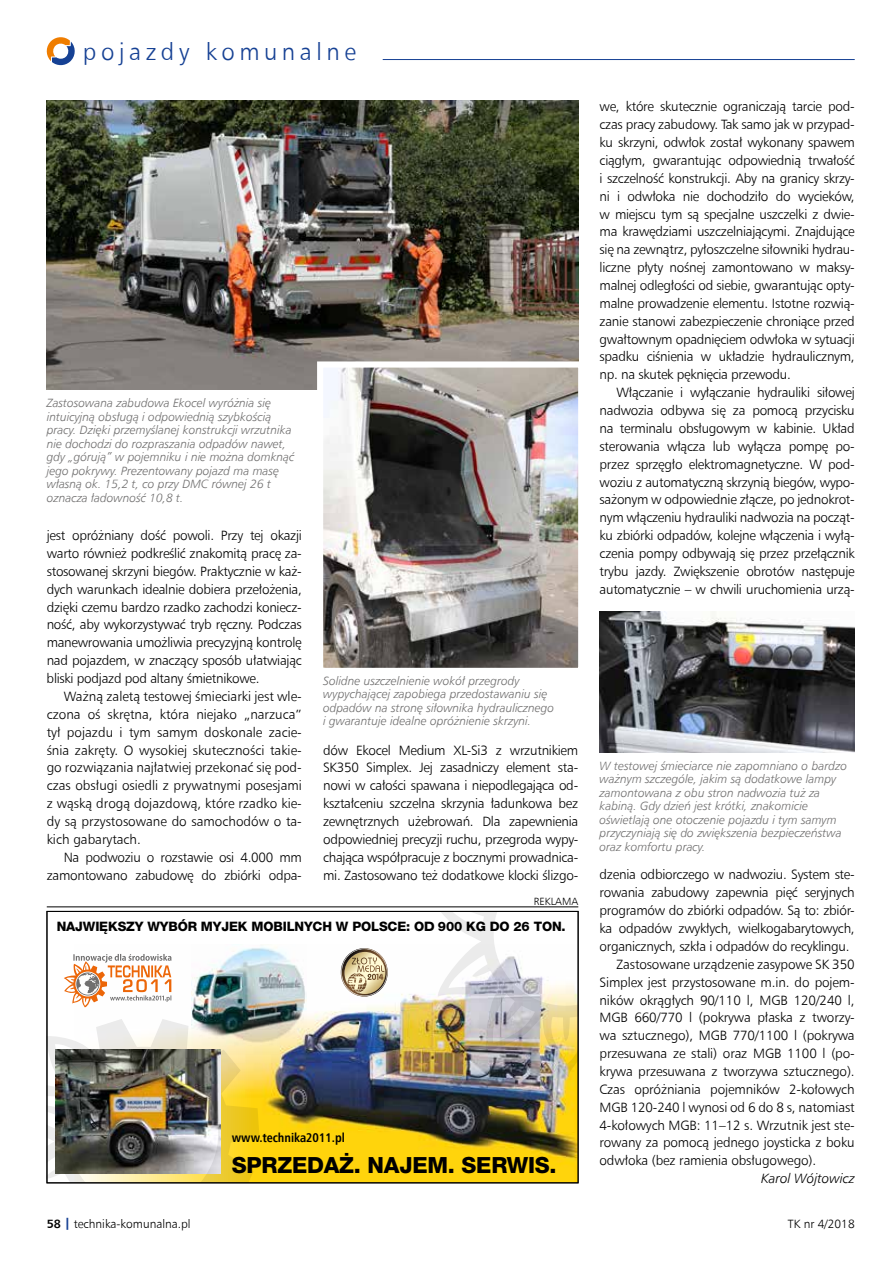
<style>
.page{position:relative;width:893px;height:1263px;background:#fff}
.page>*{position:absolute;margin:0;border:0;box-sizing:border-box;transform-origin:0 0}
.t1{font:24px "Humnst 777 Lt EUX";letter-spacing:.19em;color:#164194}
.t2{font:800 22.35px "Helvetica Neue LT Pro";letter-spacing:-.01em;color:#000}
.t3{font:13.5px/17.9px "Humnst 777 Lt EUX";letter-spacing:-.02em;color:#000;text-align:justify}
.t4{font:italic 13.5px "Humnst 777 Lt EUX";color:#000}
.t5{font:800 13.05px "Helvetica Neue LT Pro";letter-spacing:-.01em;color:#000}
.t6{font:700 12.6px "Humnst 777 Cn EUX";color:#000}
.t7{font:italic 12px/13.5px "Humnst 777 Lt EUX";color:#706f6f}
.t8{font:12px "Humnst 777 Lt EUX";color:#000}
.t9{font:10.5px "Humnst 777 Lt EUX";color:#000}
.s1{font-family:"Humnst 777 EUX";font-weight:700}
.s2{font-family:"Humnst 777 X Blk EUX";color:#164194}
</style>
<div class="page">
<img style="left:47px;top:100px;width:531px;height:290px">
<img style="left:314px;top:358px;width:265px;height:310px">
<img style="left:600px;top:611px;width:255px;height:141px">
<img style="left:84px;top:957px;width:492px;height:224px">
<svg style="left:64px;top:954px;width:107px;height:53px"></svg>
<img style="left:191px;top:947px;width:115px;height:107px">
<svg style="left:341px;top:948px;width:47px;height:49px"></svg>
<img style="left:429px;top:913px;width:147px;height:165px">
<img style="left:49px;top:1019px;width:210px;height:162px">
<div style="left:47px;top:911px;width:531px;height:272px;border:1px solid #000"></div>
<hr style="left:47px;top:907px;width:531px;height:1px;background:#000">
<svg style="left:46px;top:37px;width:29px;height:29px"></svg>
<hr style="left:383px;top:59px;width:472px;height:1px;background:#164194">
<h1 class="t1" style="left:83px;top:37px;width:275px">pojazdy komunalne</h1>
<p class="t7" style="left:47px;top:396px;width:249px">Zastosowana zabudowa Ekocel wyróżnia się intuicyjną obsługą i odpowiednią szybkością pracy. Dzięki przemyślanej konstrukcji wrzutnika nie dochodzi do rozpraszania odpadów nawet, gdy „górują” w pojemniku i nie można domknąć jego pokrywy. Prezentowany pojazd ma masę własną ok. 15,2 t, co przy DMC równej 26 t oznacza ładowność 10,8 t.</p>
<p class="t3" style="left:47px;top:526px;width:257px">jest opróżniany dość powoli. Przy tej okazji warto również podkreślić znakomitą pracę za‑ stosowanej skrzyni biegów. Praktycznie w każ‑ dych warunkach idealnie dobiera przełożenia, dzięki czemu bardzo rzadko zachodzi koniecz‑ ność, aby wykorzystywać tryb ręczny. Podczas manewrowania umożliwia precyzyjną kontrolę nad pojazdem, w znaczący sposób ułatwiając bliski podjazd pod altany śmietnikowe.</p>
<p class="t3" style="left:47px;top:687px;width:257px;text-indent:17px">Ważną zaletą testowej śmieciarki jest wle‑ czona oś skrętna, która niejako „narzuca” tył pojazdu i tym samym doskonale zacie‑ śnia zakręty. O wysokiej skuteczności takie‑ go rozwiązania najłatwiej przekonać się pod‑ czas obsługi osiedli z prywatnymi posesjami z wąską drogą dojazdową, które rzadko kie‑ dy są przystosowane do samochodów o ta‑ kich gabarytach.</p>
<p class="t3" style="left:47px;top:848px;width:257px;text-align:right">Na podwoziu o rozstawie osi 4.000 mm zamontowano zabudowę do zbiórki odpa‑</p>
<p class="t7" style="left:323px;top:673px;width:232px">Solidne uszczelnienie wokół przegrody wypychającej zapobiega przedostawaniu się odpadów na stronę siłownika hydraulicznego i gwarantuje idealne opróżnienie skrzyni.</p>
<p class="t3" style="left:323px;top:741px;width:257px">dów Ekocel Medium XL-‑Si3 z wrzutnikiem SK350 Simplex. Jej zasadniczy element sta‑ nowi w całości spawana i niepodlegająca od‑ kształceniu szczelna skrzynia ładunkowa bez zewnętrznych użebrowań. Dla zapewnienia odpowiedniej precyzji ruchu, przegroda wypy‑ chająca współpracuje z bocznymi prowadnica‑ mi. Zastosowano też dodatkowe klocki ślizgo‑</p>
<p class="t9" style="left:534px;top:895px;width:46px">REKLAMA</p>
<p class="t5" style="left:57px;top:919px;width:510px">NAJWIĘKSZY WYBÓR MYJEK MOBILNYCH W POLSCE: OD 900 KG DO 26 TON.</p>
<p class="t6" style="left:232px;top:1129px;width:115px">www.technika2011.pl</p>
<h2 class="t2" style="left:232px;top:1152px;width:326px">SPRZEDAŻ. NAJEM. SERWIS.</h2>
<p class="t3" style="left:600px;top:98px;width:257px">we, które skutecznie ograniczają tarcie pod‑ czas pracy zabudowy. Tak samo jak w przypad‑ ku skrzyni, odwłok został wykonany spawem ciągłym, gwarantując odpowiednią trwałość i szczelność konstrukcji. Aby na granicy skrzy‑ ni i odwłoka nie dochodziło do wycieków, w miejscu tym są specjalne uszczelki z dwie‑ ma krawędziami uszczelniającymi. Znajdujące się na zewnątrz, pyłoszczelne siłowniki hydrau‑ liczne płyty nośnej zamontowano w maksy‑ malnej odległości od siebie, gwarantując opty‑ malne prowadzenie elementu. Istotne rozwią‑ zanie stanowi zabezpieczenie chroniące przed gwałtownym opadnięciem odwłoka w sytuacji spadku ciśnienia w układzie hydraulicznym, np. na skutek pęknięcia przewodu.</p>
<p class="t3" style="left:600px;top:383px;width:257px;text-indent:17px">Włączanie i wyłączanie hydrauliki siłowej nadwozia odbywa się za pomocą przycisku na terminalu obsługowym w kabinie. Układ sterowania włącza lub wyłącza pompę po‑ przez sprzęgło elektromagnetyczne. W pod‑ woziu z automatyczną skrzynią biegów, wypo‑ sażonym w odpowiednie złącze, po jednokrot‑ nym włączeniu hydrauliki nadwozia na począt‑ ku zbiórki odpadów, kolejne włączenia i wyłą‑ czenia pompy odbywają się przez przełącznik trybu jazdy. Zwiększenie obrotów następuje automatycznie – w chwili uruchomienia urzą‑</p>
<p class="t7" style="left:600px;top:759px;width:249px">W testowej śmieciarce nie zapomniano o bardzo ważnym szczególe, jakim są dodatkowe lampy zamontowana z obu stron nadwozia tuż za kabiną. Gdy dzień jest krótki, znakomicie oświetlają one otoczenie pojazdu i tym samym przyczyniają się do zwiększenia bezpieczeństwa oraz komfortu pracy.</p>
<p class="t3" style="left:600px;top:866px;width:257px">dzenia odbiorczego w nadwoziu. System ste‑</p>
<p class="t3" style="left:600px;top:883px;width:257px">rowania zabudowy zapewnia pięć seryjnych</p>
<p class="t3" style="left:600px;top:901px;width:257px">programów do zbiórki odpadów. Są to: zbiór‑</p>
<p class="t3" style="left:600px;top:919px;width:257px">ka odpadów zwykłych, wielkogabarytowych,</p>
<p class="t3" style="left:600px;top:937px;width:251px">organicznych, szkła i odpadów do recyklingu.</p>
<p class="t3" style="left:617px;top:955px;width:240px">Zastosowane urządzenie zasypowe SK 350</p>
<p class="t3" style="left:600px;top:973px;width:257px">Simplex jest przystosowane m.in. do pojem‑</p>
<p class="t3" style="left:599px;top:991px;width:257px">ników okrągłych 90/110 l, MGB 120/240 l,</p>
<p class="t3" style="left:600px;top:1008px;width:257px">MGB 660/770 l (pokrywa płaska z tworzy‑</p>
<p class="t3" style="left:600px;top:1026px;width:257px">wa sztucznego), MGB 770/1100 l (pokrywa</p>
<p class="t3" style="left:600px;top:1044px;width:257px">przesuwana ze stali) oraz MGB 1100 l (po‑</p>
<p class="t3" style="left:600px;top:1062px;width:257px">krywa przesuwana z tworzywa sztucznego).</p>
<p class="t3" style="left:600px;top:1080px;width:257px">Czas opróżniania pojemników 2-‑kołowych</p>
<p class="t3" style="left:600px;top:1098px;width:257px">MGB 120-‑240 l wynosi od 6 do 8 s, natomiast</p>
<p class="t3" style="left:600px;top:1116px;width:257px">4-‑kołowych MGB: 11–12 s. Wrzutnik jest ste‑</p>
<p class="t3" style="left:599px;top:1133px;width:257px">rowany za pomocą jednego joysticka z boku</p>
<p class="t3" style="left:599px;top:1151px;width:218px">odwłoka (bez ramienia obsługowego).</p>
<p class="t4" style="left:761px;top:1170px;width:95px">Karol Wójtowicz</p>
<p class="t8" style="left:47px;top:1216px;width:145px"><span class="s1">58</span> <span class="s2">|</span> technika-komunalna.pl</p>
<p class="t8" style="left:788px;top:1216px;width:68px">TK nr 4/2018</p>
</div>
